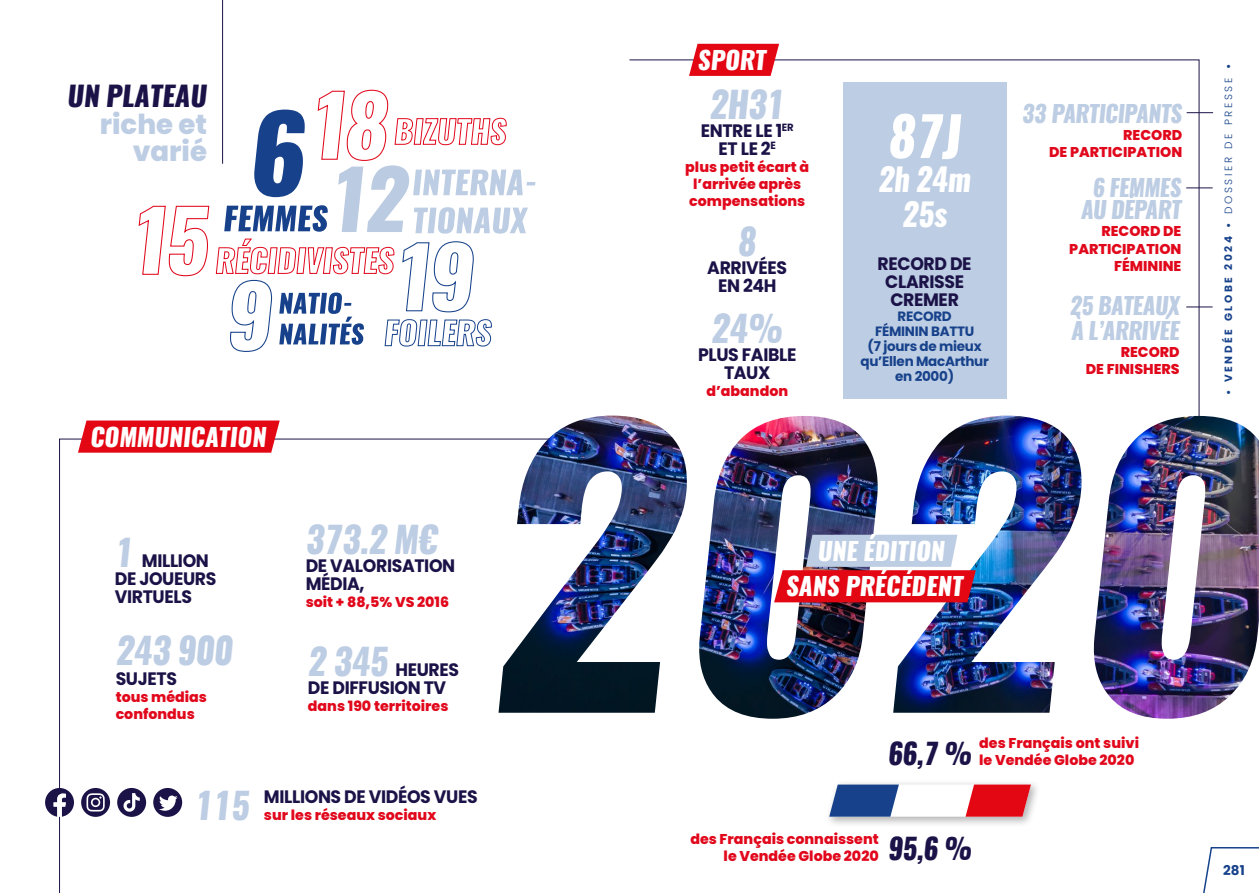
<style>
.page{position:relative;width:1259px;height:893px;background:#fff}
.page>*{position:absolute;margin:0;border:0;box-sizing:border-box;transform-origin:0 0}
.t1{font:italic 800 54px "Oswald";color:#fff;scale:.96 1}
.t2{font:italic 800 36px "Oswald";letter-spacing:-.02em;color:#bdcde3;scale:.96 1}
.t3{font:italic 800 31.5px/34.5px "Oswald";letter-spacing:-.02em;color:#fff;text-align:center;scale:.96 1}
.t4{font:italic 800 28.65px "Oswald";color:#1b1348;scale:.96 1}
.t5{font:800 27.6px/27.3px "Poppins";color:#bdcde3;text-align:right}
.t6{font:italic 800 27.6px "Oswald";color:#1b1348}
.t7{font:italic 800 24.6px "Oswald";color:#fff}
.t8{font:italic 800 23.4px/22.5px "Oswald";letter-spacing:-.02em;color:#bdcde3;text-align:center;scale:.96 1}
.t9{font:700 18px/18px "Poppins";letter-spacing:-.02em;color:#1b1348;text-align:center;scale:.96 1}
.t10{font:800 14.25px/17.1px "Poppins";color:#e1081c;text-align:right}
.t11{font:700 13.5px/15px "Poppins";letter-spacing:-.02em;color:#17428b;text-align:center}
.t12{font:700 10.5px "Poppins";letter-spacing:.25em;color:#17428b}
.s1{font-family:"Oswald";font-weight:800;font-style:italic;font-size:36px;color:#bdcde3}
.s2{font-weight:300}
</style>
<div class="page">
<svg style="left:629px;top:59px;width:570px;height:357px"></svg>
<svg style="left:138px;top:205px;width:72px;height:72px"></svg>
<svg style="left:216px;top:89px;width:319px;height:263px"></svg>
<div style="left:824px;top:779px;width:217px;height:49px;background:#000;opacity:.3"></div>
<svg style="left:829px;top:784px;width:202px;height:33px"></svg>
<svg style="left:59px;top:438px;width:439px;height:455px"></svg>
<svg style="left:78px;top:421px;width:202px;height:32px;background:#e4121f"></svg>
<img style="left:498px;top:416px;width:761px;height:303px">
<svg style="left:774px;top:535px;width:202px;height:67px"></svg>
<svg style="left:689px;top:44px;width:90px;height:32px;background:#e41d29"></svg>
<hr style="left:222px;top:0;width:1px;height:164px;background:#1b1348">
<svg style="left:81px;top:788px;width:29px;height:29px"></svg>
<svg style="left:86px;top:793px;width:19px;height:18px"></svg>
<div style="left:153px;top:788px;width:29px;height:29px;background:#1b1348;border-radius:50%"></div>
<svg style="left:159px;top:795px;width:19px;height:16px"></svg>
<svg style="left:45px;top:788px;width:29px;height:29px"></svg>
<div style="left:117px;top:788px;width:29px;height:29px;background:#1b1348;border-radius:50%"></div>
<svg style="left:123px;top:793px;width:17px;height:19px"></svg>
<div style="left:843px;top:82px;width:163px;height:316px;background:#bdcde3"></div>
<svg style="left:1186px;top:112px;width:27px;height:1px"></svg>
<svg style="left:1186px;top:188px;width:26px;height:1px"></svg>
<svg style="left:1186px;top:307px;width:26px;height:1px"></svg>
<svg style="left:1203px;top:847px;width:56px;height:46px"></svg>
<h3 class="t6" style="left:68px;top:76px;width:141px">UN PLATEAU</h3>
<h3 class="t5" style="left:100px;top:111px;width:109px">riche et varié</h3>
<h3 class="t7" style="left:90px;top:420px;width:177px">COMMUNICATION</h3>
<p class="t9" style="left:115px;top:552px;width:107px;text-align:left"><span class="s1">1</span> MILLION<br>DE JOUEURS<br>VIRTUELS</p>
<h2 class="t2" style="left:116px;top:625px;width:124px">243 900</h2>
<p class="t9" style="left:116px;top:669px;width:65px">SUJETS</p>
<p class="t10" style="left:116px;top:688px;width:93px;text-align:left">tous médias confondus</p>
<h2 class="t2" style="left:306px;top:514px;width:139px">373.2 M€</h2>
<p class="t9" style="left:306px;top:556px;width:157px;text-align:left">DE VALORISATION<br>MÉDIA,</p>
<p class="t10" style="left:306px;top:593px;width:145px">soit + 88,5% VS 2016</p>
<p class="t9" style="left:308px;top:661px;width:159px;text-align:left"><span class="s1">2 345</span> HEURES<br>DE DIFFUSION TV</p>
<p class="t10" style="left:308px;top:697px;width:142px">dans 190 territoires</p>
<h2 class="t2" style="left:195px;top:780px;width:59px">115</h2>
<p class="t9" style="left:264px;top:787px;width:224px">MILLIONS DE VIDÉOS VUES</p>
<p class="t10" style="left:264px;top:806px;width:174px">sur les réseaux sociaux</p>
<h3 class="t7" style="left:698px;top:43px;width:70px">SPORT</h3>
<h2 class="t2" style="left:709px;top:79px;width:81px">2H31</h2>
<p class="t9" style="left:701px;top:122px;width:98px">ENTRE LE 1<sup>ER<br></sup>ET LE 2<sup>E</sup></p>
<p class="t10" style="left:685px;top:158px;width:125px;text-align:left">plus petit écart à l’arrivée après compensations</p>
<h2 class="t2" style="left:738px;top:216px;width:21px">8</h2>
<p class="t9" style="left:707px;top:259px;width:85px">ARRIVÉES<br>EN 24H</p>
<h2 class="t2" style="left:711px;top:303px;width:77px">24%</h2>
<p class="t9" style="left:724px;top:364px;width:50px">TAUX</p>
<p class="t10" style="left:706px;top:383px;width:83px">d’abandon</p>
<p class="t9" style="left:698px;top:346px;width:104px">PLUS FAIBLE</p>
<h1 class="t1" style="left:888px;top:98px;width:78px">87J</h1>
<h3 class="t3" style="left:878px;top:164px;width:98px">2h 24m<br>25s</h3>
<p class="t9" style="left:877px;top:255px;width:99px">RECORD DE<br>CLARISSE<br>CREMER</p>
<p class="t11" style="left:860px;top:309px;width:130px">RECORD<br>FÉMININ BATTU<br>(7 jours de mieux qu’Ellen MacArthur en 2000)</p>
<h3 class="t8" style="left:1022px;top:103px;width:168px">33 PARTICIPANTS</h3>
<p class="t10" style="left:1049px;top:126px;width:135px">RECORD<br>DE PARTICIPATION</p>
<h3 class="t8" style="left:1081px;top:177px;width:106px">6 FEMMES<br>AU DÉPART</h3>
<p class="t10" style="left:1069px;top:223px;width:114px">RECORD DE<br>PARTICIPATION<br>FÉMININE</p>
<h3 class="t8" style="left:1069px;top:293px;width:116px;line-height:25.5px;text-align:left">25 BATEAUX<br>À L’ARRIVÉE</h3>
<p class="t10" style="left:1085px;top:344px;width:95px">RECORD<br>DE FINISHERS</p>
<p class="t12" style="left:1222px;top:395px;width:332px;rotate:-90deg">• VENDÉE GLOBE 2024 • <span class="s2">DOSSIER DE PRESSE</span> •</p>
<h3 class="t7" style="left:817px;top:534px;width:129px">UNE ÉDITION</h3>
<h3 class="t7" style="left:786px;top:569px;width:178px">SANS PRÉCÉDENT</h3>
<h3 class="t4" style="left:888px;top:733px;width:89px">66,7 %</h3>
<p class="t10" style="left:979px;top:735px;width:161px;text-align:left">des Français ont suivi le Vendée Globe 2020</p>
<p class="t10" style="left:690px;top:831px;width:190px">des Français connaissent le Vendée Globe 2020</p>
<h3 class="t4" style="left:888px;top:828px;width:89px">95,6 %</h3>
<p class="t11" style="left:1223px;top:863px;width:23px">281</p>
</div>
